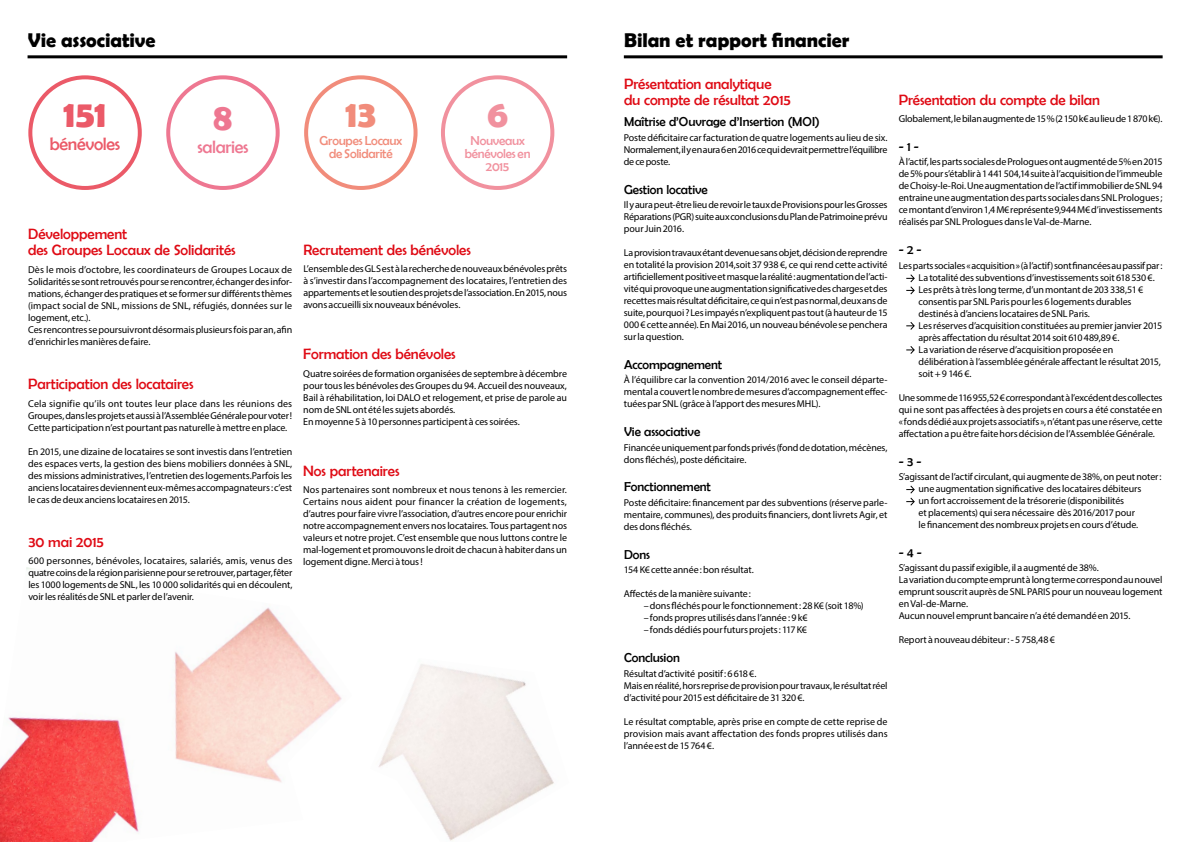
<style>
.page{position:relative;width:1191px;height:842px;background:#fff}
.page>*{position:absolute;margin:0;border:0;box-sizing:border-box;transform-origin:0 0}
.t1{font:700 38px "Berlin Sans FB Demi";color:#eb5a68}
.t2{font:700 38px "Berlin Sans FB Demi";color:#f18c7b}
.t3{font:700 38px "Berlin Sans FB Demi";color:#ee7791}
.t4{font:700 38px "Berlin Sans FB Demi";color:#f1919e}
.t5{font:700 20px "Berlin Sans FB Demi";letter-spacing:-.005em;color:#000}
.t6{font:18px "Berlin Sans FB";letter-spacing:-.02em;color:#eb5a68}
.t7{font:18px "Berlin Sans FB";letter-spacing:-.02em;color:#ee7791}
.t8{font:15px/16px "Berlin Sans FB";letter-spacing:-.005em;color:#df0a14}
.t9{font:13px "Berlin Sans FB";letter-spacing:-.005em;color:#000}
.t10{font:13px/13px "Berlin Sans FB";letter-spacing:-.02em;color:#f18c7b;text-align:center}
.t11{font:13px/13px "Berlin Sans FB";letter-spacing:-.015em;color:#f1919e;text-align:center}
.t12{font:10px/12px "Myriad Pro";letter-spacing:-.01em;color:#000;text-align:justify}
</style>
<div class="page">
<img style="left:0;top:567px;width:342px;height:275px">
<img style="left:378px;top:664px;width:176px;height:177px">
<hr style="left:624px;top:55px;width:538px;height:3px;background:#000">
<hr style="left:28px;top:55px;width:539px;height:3px;background:#000">
<div style="left:28px;top:75px;width:114px;height:115px;border:4px solid #eb5a68;border-radius:50%"></div>
<div style="left:166px;top:75px;width:114px;height:115px;border:4px solid #ee7791;border-radius:50%"></div>
<div style="left:304px;top:75px;width:113px;height:115px;border:4px solid #f18c7b;border-radius:50%"></div>
<div style="left:441px;top:75px;width:113px;height:115px;border:4px solid #f1919e;border-radius:50%"></div>
<svg style="left:906px;top:274px;width:9px;height:21px"></svg>
<svg style="left:906px;top:322px;width:9px;height:8px"></svg>
<svg style="left:906px;top:485px;width:9px;height:21px"></svg>
<svg style="left:906px;top:346px;width:9px;height:8px"></svg>
<h2 class="t5" style="left:28px;top:28px;width:129px">Vie associative</h2>
<h1 class="t1" style="left:64px;top:92px;width:44px">151</h1>
<h3 class="t6" style="left:50px;top:134px;width:72px">bénévoles</h3>
<h1 class="t3" style="left:214px;top:95px;width:20px">8</h1>
<h3 class="t7" style="left:197px;top:137px;width:52px">salaries</h3>
<h1 class="t2" style="left:345px;top:91px;width:32px">13</h1>
<h3 class="t10" style="left:319px;top:134px;width:84px">Groupes Locaux de Solidarité</h3>
<h1 class="t4" style="left:487px;top:91px;width:23px">6</h1>
<h3 class="t11" style="left:465px;top:134px;width:67px">Nouveaux bénévoles en<br>2015</h3>
<h3 class="t8" style="left:28px;top:226px;width:209px">Développement<br>des Groupes Locaux de Solidarités</h3>
<p class="t12" style="left:28px;top:263px;width:266px;text-align:left">Dès le mois d’octobre, les coordinateurs de Groupes Locaux de Solidarités se sont retrouvés pour se rencontrer, échanger des infor&shy;mations, échanger des pratiques et se former sur différents thèmes (impact social de SNL, missions de SNL, réfugiés, données sur le logement, etc.).<br>Ces rencontres se poursuivront désormais plusieurs fois par an, afin d’enrichir les manières de faire.</p>
<h3 class="t8" style="left:28px;top:376px;width:167px">Participation des locataires</h3>
<p class="t12" style="left:28px;top:397px;width:265px">Cela signifie qu’ils ont toutes leur place dans les réunions des Groupes, dans les projets et aussi à l’Assemblée Générale pour voter!<br>Cette participation n’est pourtant pas naturelle à mettre en place.</p>
<p class="t12" style="left:28px;top:445px;width:266px">En 2015, une dizaine de locataires se sont investis dans l’entretien des espaces verts, la gestion des biens mobiliers données à SNL, des missions administratives, l’entretien des logements.Parfois les anciens locataires deviennent eux-mêmes accompagnateurs: c’est le cas de deux anciens locataires en 2015.</p>
<h3 class="t8" style="left:28px;top:533px;width:77px">30 mai 2015</h3>
<p class="t12" style="left:28px;top:554px;width:265px">600 personnes, bénévoles, locataires, salariés, amis, venus des quatre coins de la région parisienne pour se retrouver, partager, fêter les 1000 logements de SNL, les 10 000 solidarités qui en découlent, voir les réalités de SNL et parler de l’avenir.</p>
<h3 class="t8" style="left:303px;top:241px;width:169px">Recrutement des bénévoles</h3>
<p class="t12" style="left:303px;top:263px;width:265px">L’ensemble des GLS est à la recherche de nouveaux bénévoles prêts à s’investir dans l’accompagnement des locataires, l’entretien des appartements et le soutien des projets de l’association. En 2015, nous avons accueilli six nouveaux bénévoles.</p>
<h3 class="t8" style="left:303px;top:346px;width:154px">Formation des bénévoles</h3>
<p class="t12" style="left:303px;top:367px;width:265px;text-align:left">Quatre soirées de formation organisées de septembre à décembre pour tous les bénévoles des Groupes du 94. Accueil des nouveaux, Bail à réhabilitation, loi DALO et relogement, et prise de parole au nom de SNL ont été les sujets abordés.<br>En moyenne 5 à 10 personnes participent à ces soirées.</p>
<h3 class="t8" style="left:303px;top:462px;width:98px">Nos partenaires</h3>
<p class="t12" style="left:303px;top:484px;width:265px">Nos partenaires sont nombreux et nous tenons à les remercier.<br>Certains nous aident pour financer la création de logements, d’autres pour faire vivre l’association, d’autres encore pour enrichir notre accompagnement envers nos locataires. Tous partagent nos valeurs et notre projet. C’est ensemble que nous luttons contre le mal-logement et promouvons le droit de chacun à habiter dans un logement digne. Merci à tous!</p>
<h2 class="t5" style="left:624px;top:28px;width:227px">Bilan et rapport financier</h2>
<h3 class="t8" style="left:624px;top:76px;width:168px">Présentation analytique du compte de résultat 2015</h3>
<h3 class="t9" style="left:624px;top:115px;width:197px">Maîtrise d’Ouvrage d’Insertion (MOI)</h3>
<p class="t12" style="left:624px;top:131px;width:265px">Poste déficitaire car facturation de quatre logements au lieu de six.<br>Normalement, il y en aura 6 en 2016 ce qui devrait permettre l’équilibre de ce poste.</p>
<h3 class="t9" style="left:624px;top:182px;width:85px">Gestion locative</h3>
<p class="t12" style="left:624px;top:199px;width:265px">Il y aura peut-être lieu de revoir le taux de Provisions pour les Grosses Réparations (PGR) suite aux conclusions du Plan de Patrimoine prévu pour Juin 2016.</p>
<p class="t12" style="left:624px;top:247px;width:265px">La provision travaux étant devenue sans objet, décision de reprendre en totalité la provision 2014,soit 37 938 €, ce qui rend cette activité artificiellement positive et masque la réalité: augmentation de l’acti&shy;vité qui provoque une augmentation significative des charges et des recettes mais résultat déficitaire, ce qui n’est pas normal, deux ans de suite, pourquoi? Les impayés n’expliquent pas tout (à hauteur de 15<br>000 € cette année). En Mai 2016, un nouveau bénévole se penchera sur la question.</p>
<p class="t12" style="left:624px;top:374px;width:265px">À l’équilibre car la convention 2014/2016 avec le conseil départe&shy;mental a couvert le nombre de mesures d’accompagnement effec&shy;tuées par SNL (grâce à l’apport des mesures MHL).</p>
<p class="t12" style="left:624px;top:441px;width:265px">Financée uniquement par fonds privés (fond de dotation, mécènes, dons fléchés), poste déficitaire.</p>
<p class="t12" style="left:624px;top:496px;width:265px">Poste déficitaire: financement par des subventions (réserve parle&shy;mentaire, communes), des produits financiers, dont livrets Agir, et des dons fléchés.</p>
<p class="t12" style="left:624px;top:564px;width:131px">154 K€ cette année: bon résultat.</p>
<p class="t12" style="left:624px;top:588px;width:129px">Affectés de la manière suivante:</p>
<p class="t12" style="left:643px;top:600px;width:221px">– dons fléchés pour le fonctionnement: 28 K€ (soit 18%)</p>
<p class="t12" style="left:643px;top:612px;width:165px">– fonds propres utilisés dans l’année: 9 k€</p>
<p class="t12" style="left:643px;top:624px;width:165px">– fonds dédiés pour futurs projets: 117 K€</p>
<p class="t12" style="left:624px;top:667px;width:265px;text-align:left">Résultat d’activité positif: 6 618 €.<br>Mais en réalité, hors reprise de provision pour travaux, le résultat réel d’activité pour 2015 est déficitaire de 31 320 €.</p>
<p class="t12" style="left:624px;top:715px;width:265px">Le résultat comptable, après prise en compte de cette reprise de provision mais avant affectation des fonds propres utilisés dans l’année est de 15 764 €.</p>
<h3 class="t9" style="left:624px;top:357px;width:100px">Accompagnement</h3>
<h3 class="t9" style="left:624px;top:424px;width:78px">Vie associative</h3>
<h3 class="t9" style="left:624px;top:480px;width:89px">Fonctionnement</h3>
<h3 class="t9" style="left:624px;top:547px;width:28px">Dons</h3>
<h3 class="t9" style="left:624px;top:650px;width:57px">Conclusion</h3>
<h3 class="t8" style="left:898px;top:92px;width:203px">Présentation du compte de bilan</h3>
<p class="t12" style="left:898px;top:113px;width:265px">Globalement, le bilan augmente de 15 % (2 150 k€ au lieu de 1 870 k€).</p>
<p class="t12" style="left:898px;top:156px;width:265px">À l’actif, les parts sociales de Prologues ont augmenté de 5% en 2015 de 5% pour s’établir à 1 441 504,14 suite à l’acquisition de l’immeuble de Choisy-le-Roi. Une augmentation de l’actif immobilier de SNL 94 entraine une augmentation des parts sociales dans SNL Prologues; ce montant d’environ 1,4 M€ représente 9,944 M€ d’investissements réalisés par SNL Prologues dans le Val-de-Marne.</p>
<h3 class="t9" style="left:898px;top:139px;width:22px">- 1 -</h3>
<h3 class="t9" style="left:898px;top:243px;width:24px">- 2 -</h3>
<p class="t12" style="left:918px;top:259px;width:245px;text-align:left;text-indent:-20px">Les parts sociales «acquisition» (à l’actif) sont financées au passif par:<br>La totalité des subventions d’investissements soit 618 530 €.<br>Les prêts à très long terme, d’un montant de 203 338,51 € consentis par SNL Paris pour les 6 logements durables destinés à d’anciens locataires de SNL Paris.<br>Les réserves d’acquisition constituées au premier janvier 2015 après affectation du résultat 2014 soit 610 489,89 €.<br>La variation de réserve d’acquisition proposée en délibération à l’assemblée générale affectant le résultat 2015, soit + 9 146 €.</p>
<p class="t12" style="left:898px;top:391px;width:265px">Une somme de 116 955,52 € correspondant à l’excédent des collectes qui ne sont pas affectées à des projets en cours a été constatée en «fonds dédié aux projets associatifs», n’étant pas une réserve, cette affectation a pu être faite hors décision de l’Assemblée Générale.</p>
<h3 class="t9" style="left:898px;top:454px;width:24px">- 3 -</h3>
<p class="t12" style="left:918px;top:471px;width:244px;text-align:left;text-indent:-20px">S’agissant de l’actif circulant, qui augmente de 38%, on peut noter: une augmentation significative des locataires débiteurs<br>un fort accroissement de la trésorerie (disponibilités<br>et placements) qui sera nécessaire dès 2016/2017 pour<br>le financement des nombreux projets en cours d’étude.</p>
<p class="t12" style="left:898px;top:562px;width:265px;text-align:left">S’agissant du passif exigible, il a augmenté de 38%.<br>La variation du compte emprunt à long terme correspond au nouvel emprunt souscrit auprès de SNL PARIS pour un nouveau logement en Val-de-Marne.<br>Aucun nouvel emprunt bancaire n’a été demandé en 2015.</p>
<p class="t12" style="left:898px;top:634px;width:158px">Report à nouveau débiteur: - 5 758,48 €</p>
<h3 class="t9" style="left:898px;top:545px;width:25px">- 4 -</h3>
</div>
